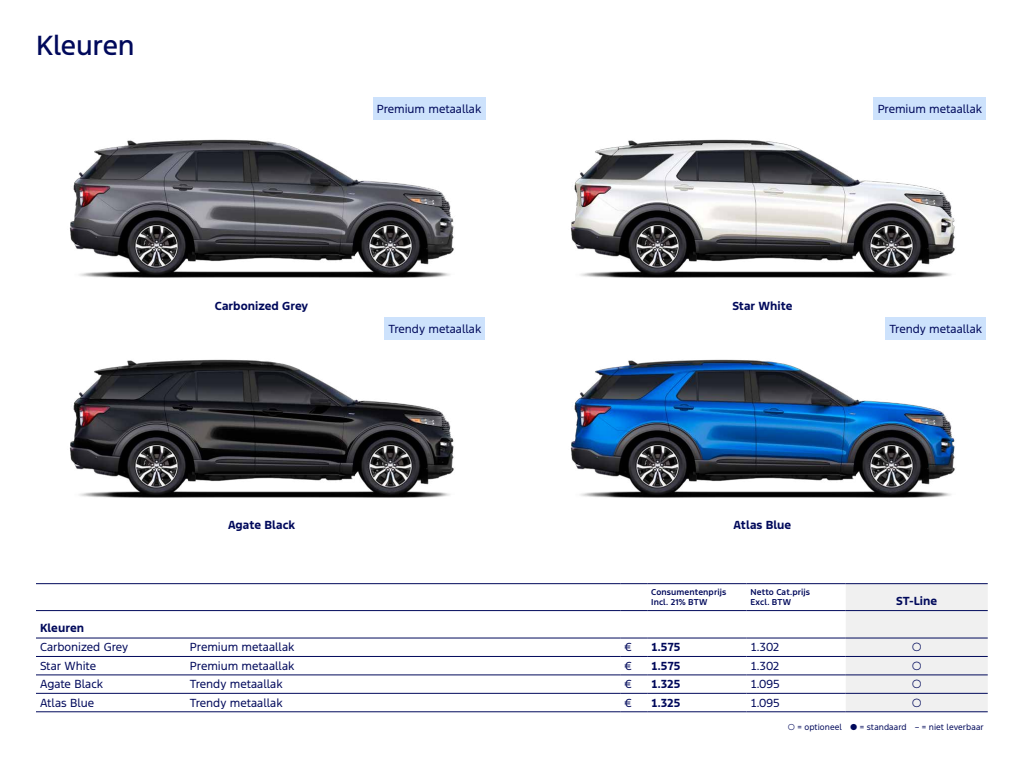
<style>
.page{position:relative;width:1024px;height:768px;background:#fff}
.page>*{position:absolute;margin:0;border:0;box-sizing:border-box;transform-origin:0 0}
.t1{font:500 26px "Ford F1";letter-spacing:-.01em;color:#00095b}
.t2{font:11px "Ford F1";letter-spacing:-.005em;color:#00095b}
.t3{font:700 11px "Ford F1";color:#00095b}
.t4{font:600 8px/9.6px "Ford F1";letter-spacing:.015em;color:#00095b}
.t5{font:8px "Ford F1";letter-spacing:.01em;color:#00095b}
</style>
<div class="page">
<img style="left:69px;top:97px;width:417px;height:401px">
<img style="left:570px;top:97px;width:416px;height:401px">
<div style="left:373px;top:98px;width:112px;height:22px;background:#cde2fc"></div>
<div style="left:874px;top:98px;width:112px;height:22px;background:#cde2fc"></div>
<div style="left:385px;top:317px;width:100px;height:23px;background:#cde2fc"></div>
<div style="left:885px;top:317px;width:101px;height:23px;background:#cde2fc"></div>
<div style="left:846px;top:584px;width:142px;height:128px;background:#f0f0f0"></div>
<hr style="left:36px;top:583px;width:584px;height:1px;background:#00095b">
<svg style="left:620px;top:583px;width:27px;height:1px"></svg>
<hr style="left:647px;top:583px;width:99px;height:1px;background:#00095b">
<hr style="left:746px;top:583px;width:100px;height:1px;background:#00095b">
<hr style="left:846px;top:583px;width:142px;height:1px;background:#00095b">
<hr style="left:36px;top:638px;width:584px;height:1px;background:#00095b">
<hr style="left:846px;top:638px;width:142px;height:1px;background:#00095b">
<hr style="left:36px;top:656px;width:584px;height:1px;background:#00095b">
<hr style="left:846px;top:656px;width:142px;height:1px;background:#00095b">
<hr style="left:36px;top:675px;width:584px;height:1px;background:#00095b">
<hr style="left:846px;top:675px;width:142px;height:1px;background:#00095b">
<hr style="left:36px;top:693px;width:584px;height:1px;background:#00095b">
<hr style="left:846px;top:693px;width:142px;height:1px;background:#00095b">
<hr style="left:36px;top:610px;width:584px;height:1px;background:#00095b">
<svg style="left:620px;top:610px;width:27px;height:1px"></svg>
<hr style="left:647px;top:610px;width:99px;height:1px;background:#00095b">
<hr style="left:746px;top:610px;width:100px;height:1px;background:#00095b">
<hr style="left:846px;top:610px;width:142px;height:1px;background:#00095b">
<svg style="left:620px;top:638px;width:27px;height:1px"></svg>
<hr style="left:647px;top:638px;width:99px;height:1px;background:#00095b">
<hr style="left:746px;top:638px;width:100px;height:1px;background:#00095b">
<svg style="left:620px;top:656px;width:27px;height:1px"></svg>
<hr style="left:647px;top:656px;width:99px;height:1px;background:#00095b">
<hr style="left:746px;top:656px;width:100px;height:1px;background:#00095b">
<svg style="left:620px;top:675px;width:27px;height:1px"></svg>
<hr style="left:647px;top:675px;width:99px;height:1px;background:#00095b">
<hr style="left:746px;top:675px;width:100px;height:1px;background:#00095b">
<svg style="left:620px;top:693px;width:27px;height:1px"></svg>
<hr style="left:647px;top:693px;width:99px;height:1px;background:#00095b">
<hr style="left:746px;top:693px;width:100px;height:1px;background:#00095b">
<hr style="left:36px;top:712px;width:584px;height:1px;background:#00095b">
<svg style="left:620px;top:712px;width:27px;height:1px"></svg>
<hr style="left:647px;top:712px;width:99px;height:1px;background:#00095b">
<hr style="left:746px;top:712px;width:100px;height:1px;background:#00095b">
<hr style="left:846px;top:712px;width:142px;height:1px;background:#00095b">
<h1 class="t1" style="left:36px;top:28px;width:100px">Kleuren</h1>
<p class="t2" style="left:377px;top:102px;width:106px">Premium metaallak</p>
<p class="t2" style="left:878px;top:102px;width:106px">Premium metaallak</p>
<p class="t3" style="left:215px;top:297px;width:95px">Carbonized Grey</p>
<p class="t3" style="left:732px;top:297px;width:62px">Star White</p>
<p class="t2" style="left:389px;top:321px;width:94px">Trendy metaallak</p>
<p class="t2" style="left:889px;top:321px;width:94px">Trendy metaallak</p>
<p class="t3" style="left:228px;top:517px;width:69px">Agate Black</p>
<p class="t3" style="left:733px;top:517px;width:59px">Atlas Blue</p>
<p class="t4" style="left:651px;top:588px;width:77px">Consumentenprijs<br>Incl. 21% BTW</p>
<p class="t4" style="left:750px;top:588px;width:61px">Netto Cat.prijs<br>Excl. BTW</p>
<p class="t3" style="left:896px;top:592px;width:43px">ST-Line</p>
<p class="t3" style="left:40px;top:620px;width:46px">Kleuren</p>
<p class="t2" style="left:40px;top:640px;width:90px">Carbonized Grey</p>
<p class="t2" style="left:190px;top:640px;width:106px">Premium metaallak</p>
<p class="t2" style="left:624px;top:640px;width:9px">€</p>
<p class="t3" style="left:651px;top:639px;width:31px">1.575</p>
<p class="t2" style="left:751px;top:640px;width:30px">1.302</p>
<p class="t2" style="left:912px;top:640px;width:11px">○</p>
<p class="t2" style="left:40px;top:658px;width:58px">Star White</p>
<p class="t2" style="left:190px;top:658px;width:106px">Premium metaallak</p>
<p class="t2" style="left:624px;top:658px;width:9px">€</p>
<p class="t3" style="left:651px;top:658px;width:31px">1.575</p>
<p class="t2" style="left:751px;top:658px;width:30px">1.302</p>
<p class="t2" style="left:912px;top:658px;width:11px">○</p>
<p class="t2" style="left:40px;top:677px;width:64px">Agate Black</p>
<p class="t2" style="left:190px;top:677px;width:94px">Trendy metaallak</p>
<p class="t2" style="left:624px;top:677px;width:9px">€</p>
<p class="t3" style="left:651px;top:676px;width:31px">1.325</p>
<p class="t2" style="left:751px;top:677px;width:31px">1.095</p>
<p class="t2" style="left:912px;top:677px;width:11px">○</p>
<p class="t2" style="left:40px;top:695px;width:56px">Atlas Blue</p>
<p class="t2" style="left:190px;top:695px;width:94px">Trendy metaallak</p>
<p class="t2" style="left:624px;top:695px;width:9px">€</p>
<p class="t3" style="left:651px;top:695px;width:31px">1.325</p>
<p class="t2" style="left:751px;top:695px;width:31px">1.095</p>
<p class="t2" style="left:912px;top:695px;width:11px">○</p>
<p class="t5" style="left:788px;top:722px;width:198px">○ = optioneel ● = standaard – = niet leverbaar</p>
</div>
